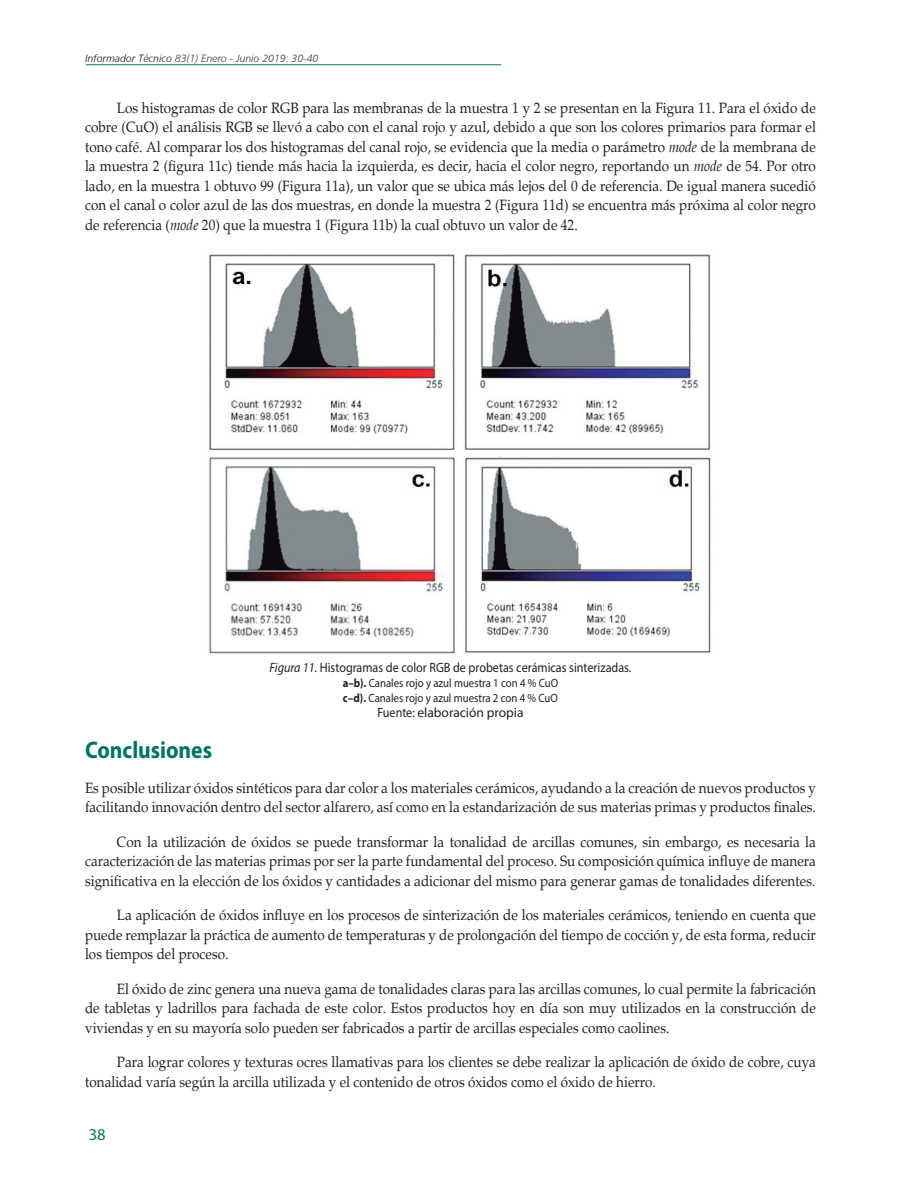
<style>
.page{position:relative;width:918px;height:1188px;background:#fff}
.page>*{position:absolute;margin:0;border:0;box-sizing:border-box;transform-origin:0 0}
.parrafos_con_sangria{font:700 24px "Myriad Pro";color:#007566;scale:.9 1}
.t1{font:16.5px "Myriad Pro";color:#007566}
.parrafos_con_sangria-2{font:15px/19.5px "Palatino";color:#231f20;text-align:justify;scale:.9 1}
.parrafos_con_sangria-3{font:13.5px "Myriad Pro";color:#231f20;scale:.9 1}
.parrafos_con_sangria-4{font:12px/15px "Myriad Pro";color:#231f20;scale:.9 1}
.t2{font:italic 300 10.5px "Frutiger CE";color:#3e3e3f}
.s1{color:#231f20}
.s2{font-style:italic}
.s3{font-weight:700}
</style>
<div class="page">
<hr style="left:86px;top:64px;width:415px;height:1px;background:#007566">
<img style="left:209px;top:253px;width:502px;height:403px">
<p class="t2" style="left:85px;top:52px;width:235px"><span class="s1">Informador Técnico</span> 83(1) Enero - Junio 2019: 30-40</p>
<p class="parrafos_con_sangria-2" style="left:85px;top:98px;width:814px;text-indent:32px">Los histogramas de color RGB para las membranas de la muestra 1 y 2 se presentan en la Figura 11. Para el óxido de cobre (CuO) el análisis RGB se llevó a cabo con el canal rojo y azul, debido a que son los colores primarios para formar el tono café. Al comparar los dos histogramas del canal rojo, se evidencia que la media o parámetro <span class="s2">mode</span> de la membrana de la muestra 2 (figura 11c) tiende más hacia la izquierda, es decir, hacia el color negro, reportando un <span class="s2">mode</span> de 54. Por otro lado, en la muestra 1 obtuvo 99 (Figura 11a), un valor que se ubica más lejos del 0 de referencia. De igual manera sucedió con el canal o color azul de las dos muestras, en donde la muestra 2 (Figura 11d) se encuentra más próxima al color negro de referencia (<span class="s2">mode</span> 20) que la muestra 1 (Figura 11b) la cual obtuvo un valor de 42.</p>
<p class="parrafos_con_sangria-3" style="left:270px;top:659px;width:404px"><span class="s2">Figura 11.</span> Histogramas de color RGB de probetas cerámicas sinterizadas.</p>
<p class="parrafos_con_sangria-4" style="left:343px;top:675px;width:241px"><span class="s3">a–b).</span> Canales rojo y azul muestra 1 con 4 % CuO <span class="s3">c–d).</span> Canales rojo y azul muestra 2 con 4 % CuO</p>
<p class="parrafos_con_sangria-3" style="left:377px;top:704px;width:164px">Fuente: elaboración propia</p>
<p class="parrafos_con_sangria" style="left:85px;top:735px;width:143px">Conclusiones</p>
<p class="parrafos_con_sangria-2" style="left:85px;top:778px;width:814px">Es posible utilizar óxidos sintéticos para dar color a los materiales cerámicos, ayudando a la creación de nuevos productos y facilitando innovación dentro del sector alfarero, así como en la estandarización de sus materias primas y productos finales.</p>
<p class="parrafos_con_sangria-2" style="left:85px;top:832px;width:814px;text-indent:32px">Con la utilización de óxidos se puede transformar la tonalidad de arcillas comunes, sin embargo, es necesaria la caracterización de las materias primas por ser la parte fundamental del proceso. Su composición química influye de manera significativa en la elección de los óxidos y cantidades a adicionar del mismo para generar gamas de tonalidades diferentes.</p>
<p class="parrafos_con_sangria-2" style="left:85px;top:906px;width:814px;text-indent:32px">La aplicación de óxidos influye en los procesos de sinterización de los materiales cerámicos, teniendo en cuenta que puede remplazar la práctica de aumento de temperaturas y de prolongación del tiempo de cocción y, de esta forma, reducir los tiempos del proceso.</p>
<p class="parrafos_con_sangria-2" style="left:85px;top:979px;width:814px;text-indent:32px">El óxido de zinc genera una nueva gama de tonalidades claras para las arcillas comunes, lo cual permite la fabricación de tabletas y ladrillos para fachada de este color. Estos productos hoy en día son muy utilizados en la construcción de viviendas y en su mayoría solo pueden ser fabricados a partir de arcillas especiales como caolines.</p>
<p class="parrafos_con_sangria-2" style="left:85px;top:1053px;width:814px;text-indent:32px">Para lograr colores y texturas ocres llamativas para los clientes se debe realizar la aplicación de óxido de cobre, cuya tonalidad varía según la arcilla utilizada y el contenido de otros óxidos como el óxido de hierro.</p>
<p class="t1" style="left:89px;top:1124px;width:18px">38</p>
</div>
